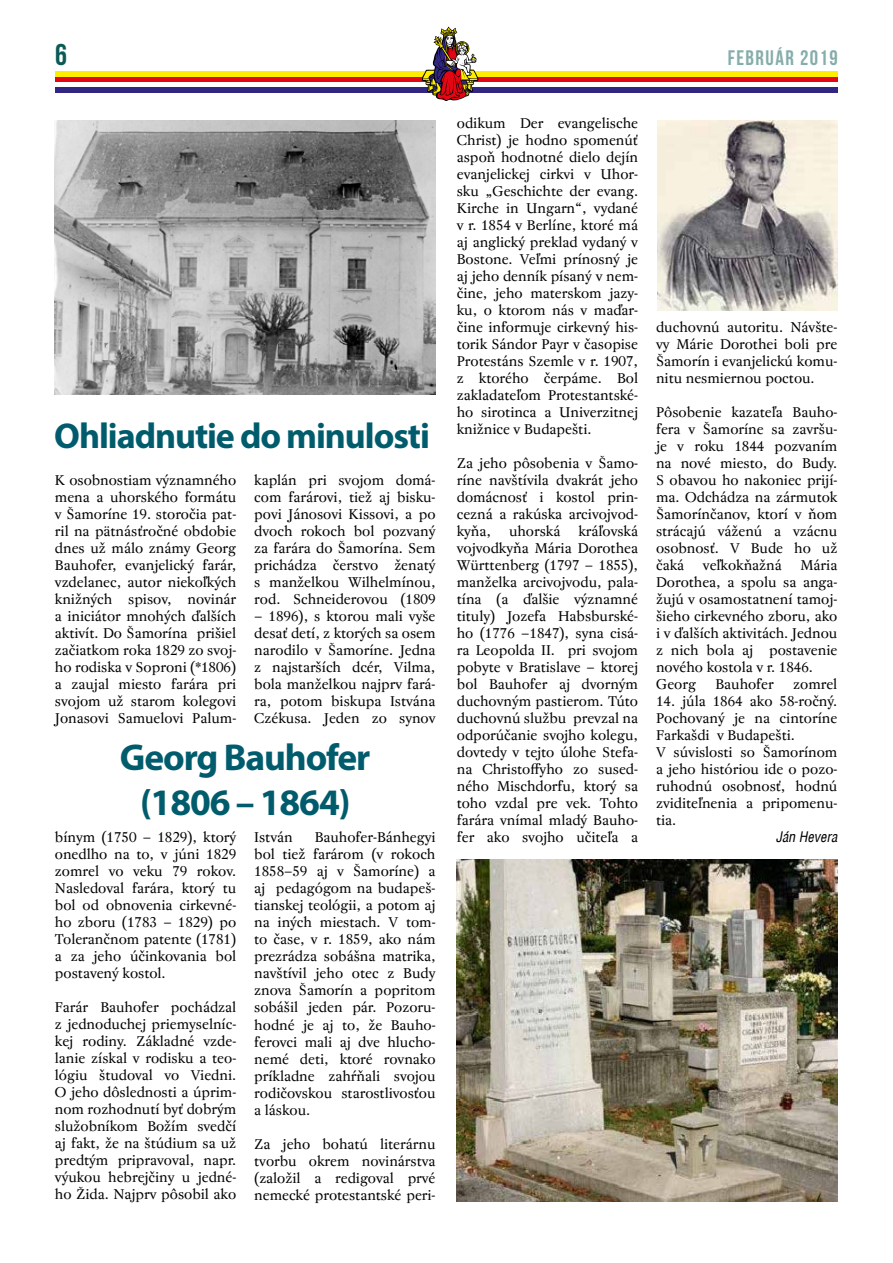
<style>
.page{position:relative;width:893px;height:1263px;background:#fff}
.page>*{position:absolute;margin:0;border:0;box-sizing:border-box;transform-origin:0 0}
.t1{font:700 37.5px/45px "Myriad Pro";letter-spacing:-.03em;color:#005c6c;text-align:center}
.t2{font:700 36px "Myriad Pro";letter-spacing:-.03em;color:#005c6c}
.t3{font:30px "Bebas Neue";color:#0b5a56}
.t4{font:21px "Bebas Neue";letter-spacing:.07em;color:#85adaa}
.t5{font:14.25px/17px "Regent Pro";letter-spacing:-.005em;color:#000;text-align:justify}
.t6{font:italic 14.25px "Switzerland Condensed";letter-spacing:-.005em;color:#000}
</style>
<div class="page">
<div style="left:55px;top:71px;width:783px;height:6px;background:#ffed00"></div>
<div style="left:55px;top:77px;width:783px;height:5px;background:#e30613"></div>
<div style="left:55px;top:87px;width:783px;height:6px;background:#312783"></div>
<svg style="left:422px;top:27px;width:56px;height:74px"></svg>
<img style="left:54px;top:120px;width:381px;height:275px">
<img style="left:456px;top:859px;width:382px;height:342px">
<img style="left:658px;top:120px;width:179px;height:191px">
<h3 class="t3" style="left:55px;top:38px;width:13px">6</h3>
<h3 class="t4" style="left:728px;top:46px;width:111px">FEBRUÁR 2019</h3>
<h2 class="t2" style="left:54px;top:412px;width:377px">Ohliadnutie do minulosti</h2>
<p class="t5" style="left:55px;top:472px;width:183px">K osobnostiam významného mena a uhorského formátu v Šamoríne 19. storočia pat&shy;ril na pätnásťročné obdobie dnes už málo známy Georg Bauhofer, evanjelický farár, vzdelanec, autor niekoľkých knižných spisov, novinár a iniciátor mnohých ďalších aktivít. Do Šamorína prišiel začiatkom roka 1829 zo svoj&shy;ho rodiska v Soproni (*1806) a zaujal miesto farára pri svojom už starom kolegovi Jonasovi Samuelovi Palum-</p>
<p class="t5" style="left:254px;top:472px;width:183px">kaplán pri svojom domá&shy;com farárovi, tiež aj bisku&shy;povi Jánosovi Kissovi, a po dvoch rokoch bol pozvaný za farára do Šamorína. Sem prichádza čerstvo ženatý s manželkou Wilhelmínou, rod. Schneiderovou (1809</p>
<p class="t5" style="left:254px;top:608px;width:183px">– 1896), s ktorou mali vyše desať detí, z ktorých sa osem narodilo v Šamoríne. Jedna z najstarších dcér, Vilma, bola manželkou najprv fará&shy;ra, potom biskupa Istvána Czékusa. Jeden zo synov</p>
<h1 class="t1" style="left:120px;top:734px;width:252px">Georg Bauhofer (1806 – 1864)</h1>
<p class="t5" style="left:55px;top:829px;width:183px">bínym (1750 – 1829), ktorý onedlho na to, v júni 1829 zomrel vo veku 79 rokov.<br>Nasledoval farára, ktorý tu bol od obnovenia cirkevné&shy;ho zboru (1783 – 1829) po Tolerančnom patente (1781) a za jeho účinkovania bol postavený kostol.</p>
<p class="t5" style="left:55px;top:999px;width:183px">Farár Bauhofer pochádzal z jednoduchej priemyselníc&shy;kej rodiny. Základné vzde&shy;lanie získal v rodisku a teo&shy;lógiu študoval vo Viedni.<br>O jeho dôslednosti a úprim&shy;nom rozhodnutí byť dobrým služobníkom Božím svedčí aj fakt, že na štúdium sa už predtým pripravoval, napr. výukou hebrejčiny u jedné&shy;ho Žida. Najprv pôsobil ako</p>
<p class="t5" style="left:254px;top:829px;width:183px;text-indent:60px">Bauhofer-Bánhegyi bol tiež farárom (v rokoch 1858–59 aj v Šamoríne) a aj pedagógom na budapeš&shy;tianskej teológii, a potom aj na iných miestach. V tom&shy;to čase, v r. 1859, ako nám prezrádza sobášna matrika, navštívil jeho otec z Budy znova Šamorín a popritom sobášil jeden pár. Pozoru&shy;hodné je aj to, že Bauho&shy;ferovci mali aj dve hlucho&shy;nemé deti, ktoré rovnako príkladne zahŕňali svojou rodičovskou starostlivosťou a láskou.</p>
<p class="t5" style="left:254px;top:1135px;width:183px">Za jeho bohatú literárnu tvorbu okrem novinárstva (založil a redigoval prvé nemecké protestantské peri-</p>
<p class="t5" style="left:254px;top:829px;width:40px">István</p>
<p class="t5" style="left:457px;top:114px;width:183px">odikum Der evangelische Christ) je hodno spomenúť aspoň hodnotné dielo dejín evanjelickej cirkvi v Uhor&shy;sku „Geschichte der evang.<br>Kirche in Ungarn“, vydané v r. 1854 v Berlíne, ktoré má aj anglický preklad vydaný v Bostone. Veľmi prínosný je aj jeho denník písaný v nem&shy;čine, jeho materskom jazy&shy;ku, o ktorom nás v maďar&shy;čine informuje cirkevný his&shy;torik Sándor Payr v časopise Protestáns Szemle v r. 1907, z ktorého čerpáme. Bol zakladateľom Protestantské&shy;ho sirotinca a Univerzitnej knižnice v Budapešti.</p>
<p class="t5" style="left:457px;top:455px;width:183px">Za jeho pôsobenia v Šamo&shy;ríne navštívila dvakrát jeho domácnosť i kostol prin&shy;cezná a rakúska arcivojvod&shy;kyňa,</p>
<p class="t5" style="left:457px;top:523px;width:183px;text-indent:122px">kráľovská vojvodkyňa Mária Dorothea Württenberg (1797 – 1855), manželka arcivojvodu, pala&shy;tína (a ďalšie významné tituly) Jozefa Habsburské&shy;ho (1776 –1847), syna cisá&shy;ra Leopolda II. pri svojom pobyte v Bratislave – ktorej bol Bauhofer aj dvorným duchovným pastierom. Túto duchovnú službu prevzal na odporúčanie svojho kolegu, dovtedy v tejto úlohe Stefa&shy;na Christoffyho zo sused&shy;ného Mischdorfu, ktorý sa toho vzdal pre vek. Tohto farára vnímal mladý Bauho&shy;fer ako svojho učiteľa a</p>
<p class="t5" style="left:509px;top:523px;width:53px">uhorská</p>
<p class="t5" style="left:656px;top:319px;width:183px">duchovnú autoritu. Návšte&shy;vy Márie Dorothei boli pre Šamorín i evanjelickú komu&shy;nitu nesmiernou poctou.</p>
<p class="t5" style="left:656px;top:404px;width:183px">Pôsobenie kazateľa Bauho&shy;fera v Šamoríne sa završu&shy;je v roku 1844 pozvaním na nové miesto, do Budy.<br>S obavou ho nakoniec prijí&shy;ma. Odchádza na zármutok Šamorínčanov, ktorí v ňom strácajú váženú a vzácnu osobnosť. V Bude ho už čaká</p>
<p class="t5" style="left:703px;top:557px;width:80px">veľkokňažná</p>
<p class="t5" style="left:656px;top:557px;width:183px;text-align:left;text-indent:144px">Mária<br>Dorothea, a spolu sa anga&shy;žujú v osamostatnení tamoj&shy;šieho cirkevného zboru, ako i v ďalších aktivitách. Jednou z nich bola aj postavenie nového kostola v r. 1846.<br>Georg</p>
<p class="t5" style="left:715px;top:676px;width:60px">Bauhofer</p>
<p class="t5" style="left:793px;top:676px;width:46px">zomrel</p>
<p class="t5" style="left:656px;top:693px;width:183px;text-align:left">14. júla 1864 ako 58-ročný.<br>Pochovaný je na cintoríne<br>Farkašdi v Budapešti.<br>V súvislosti so Šamorínom a jeho históriou ide o pozo&shy;ruhodnú osobnosť, hodnú zviditeľnenia a pripomenu&shy;tia.</p>
<p class="t6" style="left:776px;top:829px;width:63px">Ján Hevera</p>
</div>
